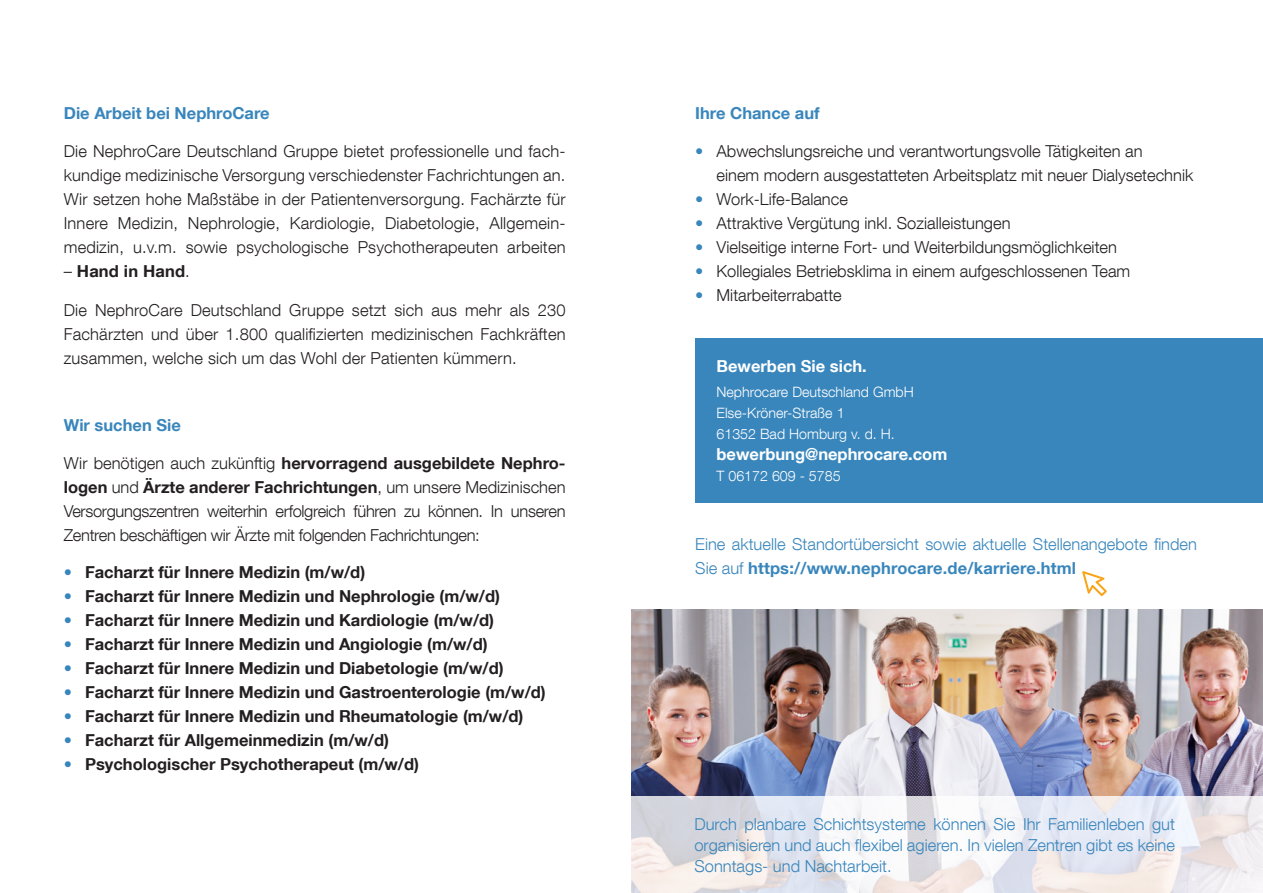
<style>
.page{position:relative;width:1263px;height:893px;background:#fff}
.page>*{position:absolute;margin:0;border:0;box-sizing:border-box;transform-origin:0 0}
.Fließtext{font:300 16.5px/24px "Helvetica Neue LT Com";color:#231f20;text-align:justify}
.Fließtext-2{font:700 16.5px "Helvetica Neue LT Com";color:#231f20}
.Fließtext-3{font:300 16.5px/21px "Helvetica Neue LT Com";color:#3986bc}
.Fließtext-4{font:700 16.5px "Helvetica Neue LT Com";color:#3986bc}
.Fließtext-5{font:700 16.5px "Helvetica Neue LT Com";color:#fff}
.Fließtext-6{font:300 14.25px "Helvetica Neue LT Com";color:#fff}
.s1{font-weight:300}
.s2{font-weight:700}
.s3{color:#3986bc}
.s4{font-weight:500;color:#3986bc}
</style>
<div class="page">
<div style="left:695px;top:338px;width:568px;height:165px;background:#3986bc"></div>
<svg style="left:1082px;top:571px;width:25px;height:25px"></svg>
<img style="left:631px;top:610px;width:632px;height:187px">
<svg style="left:631px;top:797px;width:632px;height:96px"></svg>
<p class="Fließtext-4" style="left:64px;top:103px;width:207px">Die Arbeit bei NephroCare</p>
<p class="Fließtext" style="left:64px;top:139px;width:503px;text-align:left">Die NephroCare Deutschland Gruppe bietet professionelle und fach&shy;kundige medizinische Versorgung verschiedenster Fachrichtungen an.<br>Wir setzen hohe Maßstäbe in der Patientenversorgung. Fachärzte für Innere Medizin, Nephrologie, Kardiologie, Diabetologie, Allgemein&shy;medizin, u.v.m. sowie psychologische Psychotherapeuten arbeiten</p>
<p class="Fließtext-2" style="left:64px;top:260px;width:128px"><span class="s1">–</span> Hand in Hand<span class="s1">.</span></p>
<p class="Fließtext" style="left:64px;top:298px;width:503px">Die NephroCare Deutschland Gruppe setzt sich aus mehr als 230<br>Fachärzten und über 1.800 qualifizierten medizinischen Fachkräften zusammen, welche sich um das Wohl der Patienten kümmern.</p>
<p class="Fließtext-4" style="left:64px;top:415px;width:119px">Wir suchen Sie</p>
<p class="Fließtext" style="left:64px;top:451px;width:503px">Wir benötigen auch zukünftig <span class="s2">hervorragend ausgebildete Nephro&shy;logen</span> und <span class="s2">Ärzte anderer Fachrichtungen</span>, um unsere Medizinischen Versorgungszentren weiterhin erfolgreich führen zu können. In unseren Zentren beschäftigen wir Ärzte mit folgenden Fachrichtungen:</p>
<p class="Fließtext-2" style="left:64px;top:562px;width:303px"><span class="s3">•</span> Facharzt für Innere Medizin (m/w/d)</p>
<p class="Fließtext-2" style="left:64px;top:586px;width:438px"><span class="s3">•</span> Facharzt für Innere Medizin und Nephrologie (m/w/d)</p>
<p class="Fließtext-2" style="left:64px;top:610px;width:432px"><span class="s3">•</span> Facharzt für Innere Medizin und Kardiologie (m/w/d)</p>
<p class="Fließtext-2" style="left:64px;top:634px;width:425px"><span class="s3">•</span> Facharzt für Innere Medizin und Angiologie (m/w/d)</p>
<p class="Fließtext-2" style="left:64px;top:658px;width:441px"><span class="s3">•</span> Facharzt für Innere Medizin und Diabetologie (m/w/d)</p>
<p class="Fließtext-2" style="left:64px;top:682px;width:484px"><span class="s3">•</span> Facharzt für Innere Medizin und Gastroenterologie (m/w/d)</p>
<p class="Fließtext-2" style="left:64px;top:706px;width:461px"><span class="s3">•</span> Facharzt für Innere Medizin und Rheumatologie (m/w/d)</p>
<p class="Fließtext-2" style="left:64px;top:730px;width:327px"><span class="s3">•</span> Facharzt für Allgemeinmedizin (m/w/d)</p>
<p class="Fließtext-2" style="left:64px;top:754px;width:357px"><span class="s3">•</span> Psychologischer Psychotherapeut (m/w/d)</p>
<p class="Fließtext-4" style="left:695px;top:103px;width:126px">Ihre Chance auf</p>
<p class="Fließtext" style="left:695px;top:139px;width:449px"><span class="s4">•</span> Abwechslungsreiche und verantwortungsvolle Tätigkeiten an</p>
<p class="Fließtext" style="left:716px;top:163px;width:478px">einem modern ausgestatteten Arbeitsplatz mit neuer Dialysetechnik</p>
<p class="Fließtext" style="left:695px;top:187px;width:154px"><span class="s3">•</span> Work-Life-Balance</p>
<p class="Fließtext" style="left:695px;top:211px;width:317px"><span class="s3">•</span> Attraktive Vergütung inkl. Sozialleistungen</p>
<p class="Fließtext" style="left:695px;top:235px;width:423px"><span class="s3">•</span> Vielseitige interne Fort- und Weiterbildungsmöglichkeiten</p>
<p class="Fließtext" style="left:695px;top:259px;width:437px"><span class="s3">•</span> Kollegiales Betriebsklima in einem aufgeschlossenen Team</p>
<p class="Fließtext" style="left:695px;top:283px;width:148px"><span class="s3">•</span> Mitarbeiterrabatte</p>
<p class="Fließtext-5" style="left:716px;top:356px;width:152px">Bewerben Sie sich.</p>
<p class="Fließtext-6" style="left:716px;top:384px;width:199px">Nephrocare Deutschland GmbH</p>
<p class="Fließtext-6" style="left:716px;top:405px;width:130px">Else-Kröner-Straße 1</p>
<p class="Fließtext-6" style="left:716px;top:426px;width:180px">61352 Bad Homburg v. d. H.</p>
<p class="Fließtext-5" style="left:716px;top:444px;width:232px">bewerbung@nephrocare.com</p>
<p class="Fließtext-6" style="left:716px;top:468px;width:126px">T 06172 609 - 5785</p>
<p class="Fließtext-3" style="left:695px;top:532px;width:503px;line-height:24px">Eine aktuelle Standortübersicht sowie aktuelle Stellenangebote finden<br>Sie auf <span class="s2">https://www.nephrocare.de/karriere.html</span></p>
<p class="Fließtext-3" style="left:694px;top:813px;width:482px;text-align:justify">Durch planbare Schichtsysteme können Sie Ihr Familienleben gut organisieren und auch flexibel agieren. In vielen Zentren gibt es keine Sonntags- und Nachtarbeit.</p>
</div>
